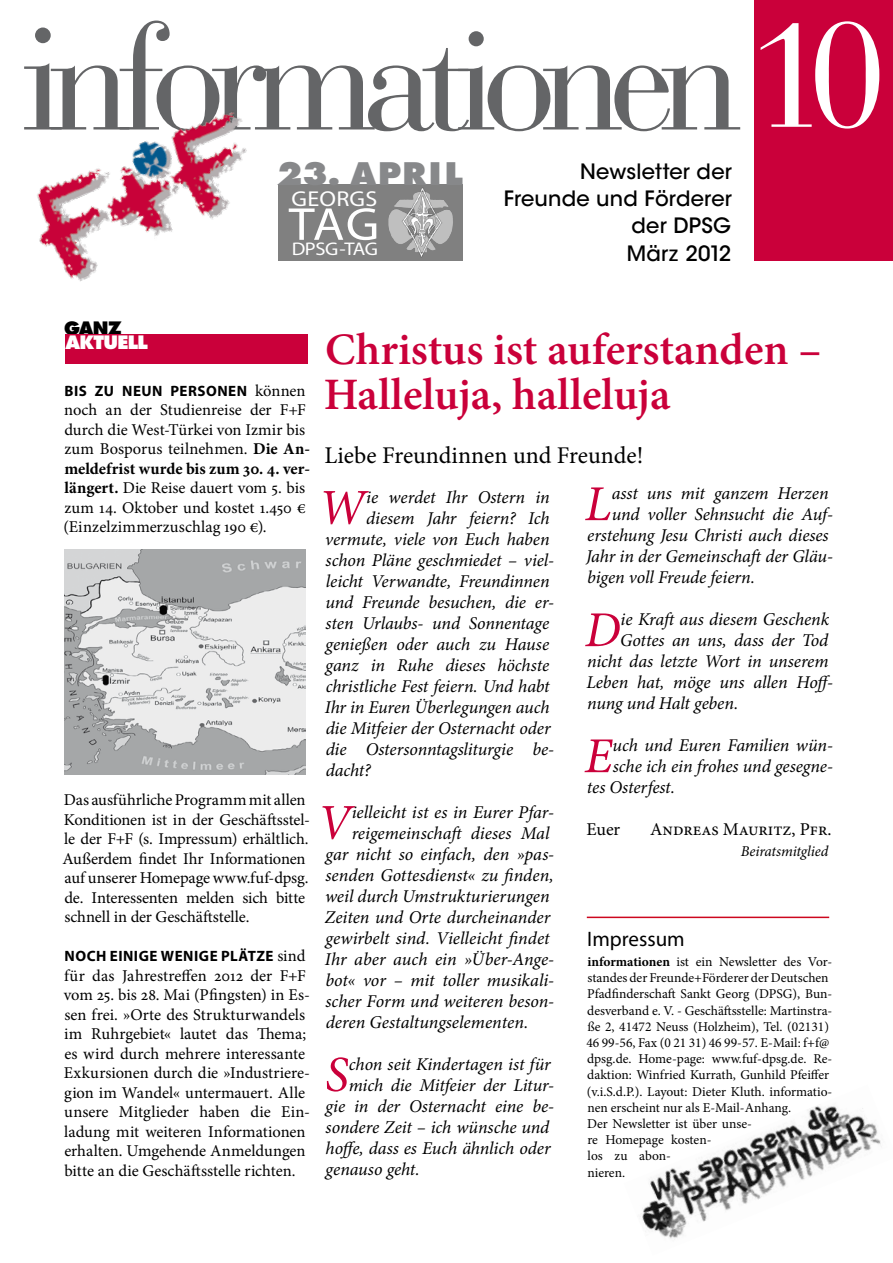
<style>
.page{position:relative;width:893px;height:1263px;background:#fff}
.page>*{position:absolute;margin:0;border:0;box-sizing:border-box;transform-origin:0 0}
.t1{font:148.2px "Bauer Bodoni Std";letter-spacing:-.1em;color:#646567}
.t2{font:italic 50.4px "Minion Pro";color:#ca003a}
.t3{font:46.5px "Myriad Pro";color:#fff;scale:1.12 1}
.t4{font:600 45px/45px "Minion Pro";color:#ca003a}
.t5{font:800 30.3px "Futura Std";letter-spacing:.05em;color:#87888a;scale:1.04 1}
.t6{font:24px "Minion Pro";letter-spacing:-.005em;color:#000}
.t7{font:21.6px "Myriad Pro";letter-spacing:.01em;color:#fff;scale:1.12 1}
.t8{font:500 21px/27px "ITC Avant Garde Std";letter-spacing:.01em;color:#000;text-align:right}
.t9{font:21px "Myriad Pro";color:#000}
.t10{font:18.3px "Myriad Pro";letter-spacing:-.02em;color:#fff;scale:1.12 1}
.t11{font:italic 18px "Minion Pro";letter-spacing:-.005em;color:#000}
.t12{font:18px "Minion Pro";color:#000}
.t13{font:800 18px "Futura Std";letter-spacing:-.04em;color:#fff}
.t14{font:800 18px "Futura Std";color:#000}
.t15{font:16.5px/19.5px "Minion Pro";color:#000}
.t16{font:700 15px "Myriad Pro";letter-spacing:.03em;color:#000}
.t17{font:italic 15px "Minion Pro";letter-spacing:-.01em;color:#000}
.t18{font:13.5px/16.2px "Minion Pro";letter-spacing:-.005em;color:#000}
.s1{font-size:153.75px}
.s2{font-size:148.5px;color:#fff}
.s3{font-family:"Minion Pro";font-weight:400;font-size:16.5px}
.s4{font-weight:700}
</style>
<div class="page">
<div style="left:754px;top:0;width:139px;height:261px;background:#ca003a"></div>
<img style="left:642px;top:1106px;width:239px;height:134px">
<img style="left:37px;top:111px;width:245px;height:171px">
<img style="left:65px;top:549px;width:240px;height:225px">
<hr style="left:587px;top:917px;width:242px;height:1px;background:#cd071e">
<div style="left:65px;top:334px;width:243px;height:30px;background:#ca003a"></div>
<div style="left:278px;top:185px;width:185px;height:76px;background:#808080"></div>
<img style="left:388px;top:199px;width:65px;height:45px">
<img style="left:401px;top:187px;width:41px;height:70px">
<h1 class="t1" style="left:22px;top:-10px;width:867px"><span class="s1">i</span>nformationen<span class="s2">10</span></h1>
<p class="t8" style="left:504px;top:158px;width:230px">Newsletter der<br>Freunde und Förderer der DPSG<br>März 2012</p>
<h3 class="t5" style="left:276px;top:154px;width:181px">23. APRIL</h3>
<p class="t7" style="left:292px;top:185px;width:78px">GEORGS</p>
<p class="t10" style="left:292px;top:237px;width:79px">DPSG-TAG</p>
<h3 class="t3" style="left:289px;top:196px;width:82px">TAG</h3>
<p class="t14" style="left:64px;top:316px;width:59px">GANZ</p>
<p class="t13" style="left:65px;top:331px;width:84px">AKTUELL</p>
<p class="t16" style="left:65px;top:381px;width:242px">BIS ZU NEUN PERSONEN <span class="s3">können</span></p>
<p class="t15" style="left:63px;top:400px;width:248px">noch an der Studienreise der F+F durch die West-Türkei von Izmir bis zum Bosporus teilnehmen. <span class="s4">Die An&shy;meldefrist wurde bis zum 30. 4. ver&shy;längert.</span> Die Reise dauert vom 5. bis zum 14. Oktober und kostet 1.450 € (Einzelzimmerzuschlag 190 €).</p>
<p class="t15" style="left:62px;top:790px;width:249px">Das ausführliche Programm mit allen Konditionen ist in der Geschäftsstel&shy;le der F+F (s. Impressum) erhältlich.<br>Außerdem findet Ihr Informationen auf unserer Homepage www.fuf-dpsg. de. Interessenten melden sich bitte schnell in der Geschäftstelle.</p>
<p class="t16" style="left:65px;top:946px;width:242px">NOCH EINIGE WENIGE PLÄTZE <span class="s3">sind</span></p>
<p class="t15" style="left:64px;top:966px;width:248px">für das Jahrestreffen 2012 der F+F vom 25. bis 28. Mai (Pfingsten) in Es&shy;sen frei. »Orte des Strukturwandels im Ruhrgebiet« lautet das Thema; es wird durch mehrere interessante Exkursionen durch die »Industriere&shy;gion im Wandel« untermauert. Alle unsere Mitglieder haben die Ein&shy;ladung mit weiteren Informationen erhalten. Umgehende Anmeldungen bitte an die Geschäftsstelle richten.</p>
<h3 class="t4" style="left:324px;top:326px;width:499px">Christus ist auferstanden –<br>Halleluja, halleluja</h3>
<h3 class="t6" style="left:324px;top:439px;width:320px">Liebe Freundinnen und Freunde!</h3>
<h2 class="t2" style="left:585px;top:470px;width:28px">L</h2>
<p class="t11" style="left:612px;top:481px;width:218px">asst uns mit ganzem Herzen</p>
<h2 class="t2" style="left:318px;top:473px;width:49px">W</h2>
<p class="t11" style="left:366px;top:485px;width:185px">ie werdet Ihr Ostern in</p>
<p class="t11" style="left:612px;top:502px;width:223px">und voller Sehnsucht die Auf-</p>
<p class="t11" style="left:587px;top:523px;width:243px">erstehung Jesu Christi auch dieses</p>
<p class="t11" style="left:586px;top:544px;width:249px">Jahr in der Gemeinschaft der Gläu-</p>
<p class="t11" style="left:587px;top:565px;width:169px">bigen voll Freude feiern.</p>
<h2 class="t2" style="left:585px;top:596px;width:37px">D</h2>
<p class="t11" style="left:621px;top:607px;width:210px">ie Kraft aus diesem Geschenk</p>
<p class="t11" style="left:366px;top:506px;width:185px">diesem Jahr feiern? Ich</p>
<p class="t11" style="left:325px;top:527px;width:226px">vermute, viele von Euch haben</p>
<p class="t11" style="left:326px;top:548px;width:230px">schon Pläne geschmiedet – viel-</p>
<p class="t11" style="left:326px;top:569px;width:225px">leicht Verwandte, Freundinnen</p>
<p class="t11" style="left:325px;top:590px;width:230px">und Freunde besuchen, die er-</p>
<p class="t11" style="left:326px;top:611px;width:225px">sten Urlaubs- und Sonnentage</p>
<p class="t11" style="left:326px;top:632px;width:225px">genießen oder auch zu Hause</p>
<p class="t11" style="left:326px;top:653px;width:225px">ganz in Ruhe dieses höchste</p>
<p class="t11" style="left:326px;top:674px;width:226px">christliche Fest feiern. Und habt</p>
<p class="t11" style="left:325px;top:695px;width:226px">Ihr in Euren Überlegungen auch</p>
<p class="t11" style="left:326px;top:716px;width:226px">die Mitfeier der Osternacht oder</p>
<p class="t11" style="left:326px;top:737px;width:230px">die Ostersonntagsliturgie be-</p>
<p class="t11" style="left:326px;top:758px;width:47px">dacht?</p>
<h2 class="t2" style="left:317px;top:788px;width:35px">V</h2>
<p class="t11" style="left:620px;top:628px;width:210px">Gottes an uns, dass der Tod</p>
<p class="t11" style="left:587px;top:649px;width:243px">nicht das letzte Wort in unserem</p>
<p class="t11" style="left:586px;top:670px;width:248px">Leben hat, möge uns allen Hoff-</p>
<p class="t11" style="left:587px;top:691px;width:153px">nung und Halt geben.</p>
<h2 class="t2" style="left:584px;top:722px;width:30px">E</h2>
<p class="t11" style="left:613px;top:733px;width:222px">uch und Euren Familien wün-</p>
<p class="t11" style="left:613px;top:754px;width:222px">sche ich ein frohes und gesegne-</p>
<p class="t11" style="left:587px;top:775px;width:90px">tes Osterfest.</p>
<p class="t12" style="left:587px;top:817px;width:35px">Euer</p>
<p class="t12" style="left:650px;top:817px;width:183px">Andreas Mauritz, Pfr.</p>
<p class="t17" style="left:741px;top:841px;width:89px">Beiratsmitglied</p>
<p class="t11" style="left:352px;top:800px;width:204px">ielleicht ist es in Eurer Pfar-</p>
<p class="t11" style="left:352px;top:821px;width:199px">reigemeinschaft dieses Mal</p>
<p class="t11" style="left:326px;top:842px;width:230px">gar nicht so einfach, den »pas-</p>
<p class="t11" style="left:326px;top:863px;width:230px">senden Gottesdienst« zu finden,</p>
<p class="t11" style="left:325px;top:884px;width:226px">weil durch Umstrukturierungen</p>
<p class="t11" style="left:325px;top:905px;width:227px">Zeiten und Orte durcheinander</p>
<p class="t11" style="left:326px;top:926px;width:226px">gewirbelt sind. Vielleicht findet</p>
<p class="t11" style="left:325px;top:947px;width:231px">Ihr aber auch ein »Über-Ange-</p>
<p class="t11" style="left:326px;top:968px;width:230px">bot« vor – mit toller musikali-</p>
<p class="t11" style="left:326px;top:989px;width:230px">scher Form und weiteren beson-</p>
<p class="t11" style="left:326px;top:1010px;width:204px">deren Gestaltungselementen.</p>
<h2 class="t2" style="left:325px;top:1040px;width:25px">S</h2>
<p class="t11" style="left:349px;top:1052px;width:203px">chon seit Kindertagen ist für</p>
<p class="t9" style="left:587px;top:925px;width:99px">Impressum</p>
<p class="t18" style="left:586px;top:954px;width:247px"><span class="s4">informationen</span> ist ein Newsletter des Vor&shy;standes der Freunde+Förderer der Deutschen Pfadfinderschaft Sankt Georg (DPSG), Bun&shy;desverband e. V. - Geschäftsstelle: Martinstra&shy;ße 2, 41472 Neuss (Holzheim), Tel. (02131)<br>46 99-56, Fax (0 21 31) 46 99-57. E-Mail: f+f@ dpsg.de. Home-page: www.fuf-dpsg.de. Re&shy;daktion: Winfried Kurrath, Gunhild Pfeiffer (v.i.S.d.P.). Layout: Dieter Kluth. informatio&shy;nen erscheint nur als E-Mail-Anhang.<br>Der Newsletter ist über unse-<br>re Homepage kosten-<br>los zu abon-<br>nieren.</p>
<p class="t11" style="left:349px;top:1073px;width:207px">mich die Mitfeier der Litur-</p>
<p class="t11" style="left:326px;top:1094px;width:230px">gie in der Osternacht eine be-</p>
<p class="t11" style="left:326px;top:1115px;width:225px">sondere Zeit – ich wünsche und</p>
<p class="t11" style="left:326px;top:1136px;width:226px">hoffe, dass es Euch ähnlich oder</p>
<p class="t11" style="left:326px;top:1157px;width:96px">genauso geht.</p>
</div>
